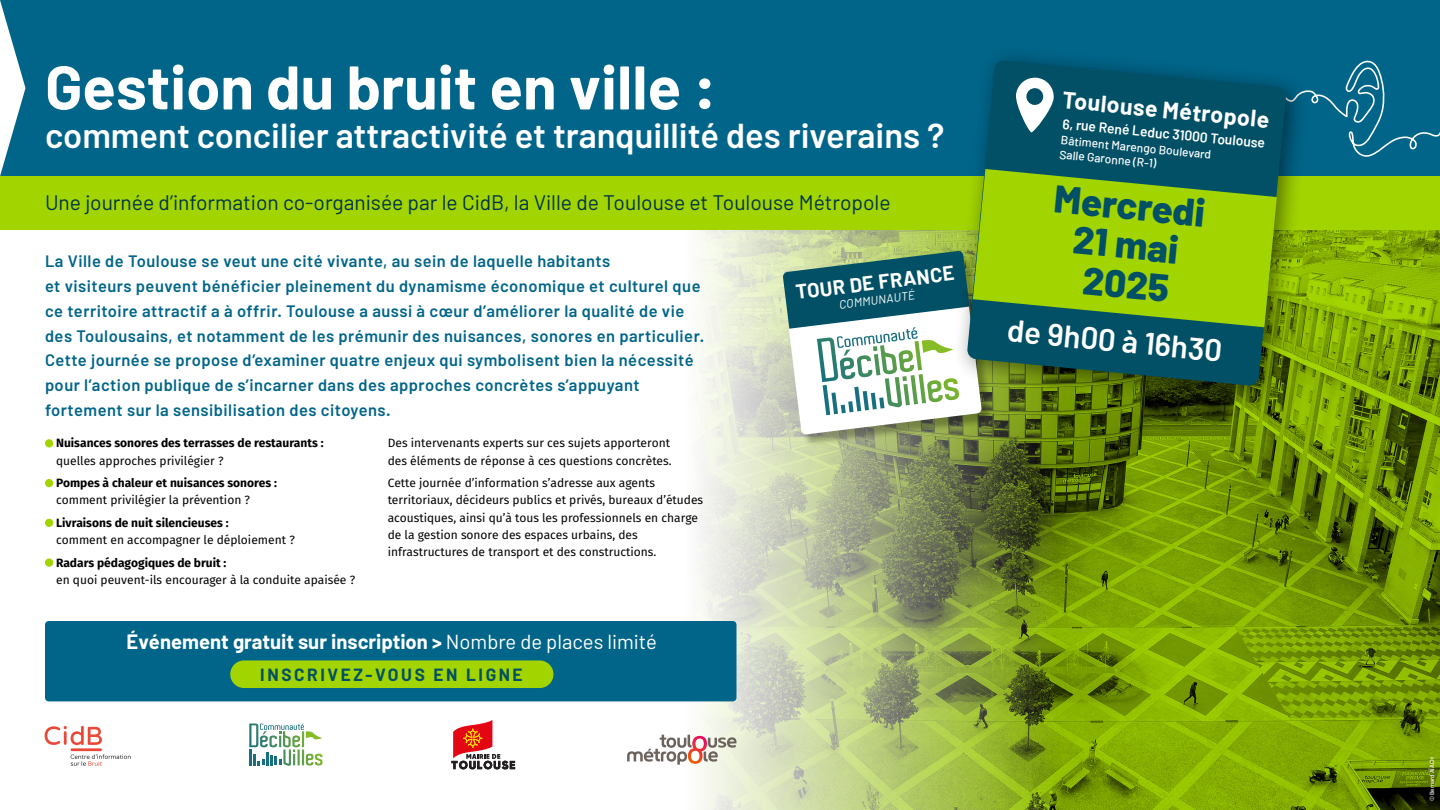
<style>
.page{position:relative;width:1440px;height:810px;background:#fff}
.page>*{position:absolute;margin:0;border:0;box-sizing:border-box;transform-origin:0 0}
.t1{font:700 61.5px "Barlow";color:#fff}
.t2{font:800 38.47px/39.1px "Barlow";color:#015066;text-align:center}
.t3{font:600 34.5px "Barlow";color:#fff}
.t4{font:600 31.05px "Barlow";color:#fff}
.t5{font:700 23.1px "Barlow";color:#fff}
.t6{font:21px "Barlow";color:#00334a}
.t7{font:700 20.25px "Barlow";color:#fff}
.t8{font:700 19.95px "Barlow";color:#fff}
._02_Horaires_emplacements{font:700 17.25px "Barlow";letter-spacing:.15em;color:#015066}
._01_Txt_programme{font:600 16.5px/24.8px "Barlow";letter-spacing:.03em;color:#006589}
.t9{font:600 14.02px "Barlow";color:#fff}
._01_Txt_programme-2{font:12px/17.2px "Fira Sans";color:#000}
._01_Txt_programme-3{font:700 12px/17.2px "Fira Sans";color:#000}
.t10{font:500 12px/14px "Barlow";color:#fff}
.t11{font:italic 12px "Barlow";color:#fff}
.t12{font:500 6px "Barlow";color:#fff}
.s1{font-weight:400}
.s2{font-weight:700}
</style>
<div class="page">
<img style="left:1329px;top:229px;width:111px;height:581px">
<img style="left:401px;top:229px;width:928px;height:581px">
<div style="left:0;top:0;width:1440px;height:176px;background:#006589"></div>
<svg style="left:1311px;top:60px;width:129px;height:97px"></svg>
<div style="left:785px;top:252px;width:209px;height:195px;background:#000;opacity:.3"></div>
<svg style="left:783px;top:251px;width:199px;height:184px"></svg>
<div style="left:45px;top:439px;width:8px;height:8px;background:#a2d400;border-radius:50%"></div>
<div style="left:45px;top:479px;width:8px;height:8px;background:#a2d400;border-radius:50%"></div>
<div style="left:45px;top:519px;width:8px;height:8px;background:#a2d400;border-radius:50%"></div>
<div style="left:45px;top:558px;width:8px;height:9px;background:#a2d400;border-radius:50%"></div>
<div style="left:45px;top:621px;width:691px;height:80px;background:#006589;border-radius:4px"></div>
<div style="left:230px;top:660px;width:324px;height:28px;background:#a2d400;border-radius:14px"></div>
<div style="left:0;top:176px;width:1440px;height:53px;background:#a2d400"></div>
<div style="left:953px;top:46px;width:358px;height:365px;background:#000;opacity:.5"></div>
<svg style="left:967px;top:60px;width:319px;height:326px;background:#0f585d"></svg>
<svg style="left:1015px;top:77px;width:40px;height:56px;background:#87acb6"></svg>
<svg style="left:973px;top:169px;width:304px;height:158px;fill:#a2d400"></svg>
<svg style="left:0;top:0;width:26px;height:176px"></svg>
<svg style="left:249px;top:724px;width:74px;height:42px"></svg>
<svg style="left:45px;top:726px;width:86px;height:40px"></svg>
<svg style="left:627px;top:735px;width:109px;height:30px"></svg>
<svg style="left:451px;top:720px;width:64px;height:49px"></svg>
<p class="t1" style="left:45px;top:49px;width:672px">Gestion du bruit en ville :</p>
<p class="t3" style="left:45px;top:115px;width:901px">comment concilier attractivité et tranquillité des riverains ?</p>
<p class="t6" style="left:45px;top:189px;width:847px">Une journée d’information co-organisée par le CidB, la Ville de Toulouse et Toulouse Métropole</p>
<p class="_01_Txt_programme" style="left:45px;top:249px;width:661px">La Ville de Toulouse se veut une cité vivante, au sein de laquelle habitants<br>et visiteurs peuvent bénéficier pleinement du dynamisme économique et culturel que ce territoire attractif a à offrir. Toulouse a aussi à cœur d’améliorer la qualité de vie des Toulousains, et notamment de les prémunir des nuisances, sonores en particulier.<br>Cette journée se propose d’examiner quatre enjeux qui symbolisent bien la nécessité pour l’action publique de s’incarner dans des approches concrètes s’appuyant fortement sur la sensibilisation des citoyens.</p>
<p class="_01_Txt_programme-3" style="left:56px;top:436px;width:269px">Nuisances sonores des terrasses de restaurants : <span class="s1">quelles approches privilégier ?</span></p>
<p class="_01_Txt_programme-3" style="left:56px;top:475px;width:222px">Pompes à chaleur et nuisances sonores : <span class="s1">comment privilégier la prévention ?</span></p>
<p class="_01_Txt_programme-2" style="left:56px;top:515px;width:240px"><span class="s2">Livraisons de nuit silencieuses :<br></span>comment en accompagner le déploiement ?</p>
<p class="_01_Txt_programme-2" style="left:56px;top:555px;width:301px"><span class="s2">Radars pédagogiques de bruit :<br></span>en quoi peuvent-ils encourager à la conduite apaisée ?</p>
<p class="_01_Txt_programme-2" style="left:388px;top:436px;width:285px">Des intervenants experts sur ces sujets apporteront des éléments de réponse à ces questions concrètes.</p>
<p class="_01_Txt_programme-2" style="left:388px;top:475px;width:317px">Cette journée d’information s’adresse aux agents territoriaux, décideurs publics et privés, bureaux d’études acoustiques, ainsi qu’à tous les professionnels en charge de la gestion sonore des espaces urbains, des infrastructures de transport et des constructions.</p>
<p class="t7" style="left:127px;top:629px;width:532px">Événement gratuit sur inscription &gt; <span class="s1">Nombre de places limité</span></p>
<p class="_02_Horaires_emplacements" style="left:260px;top:664px;width:264px">INSCRIVEZ-VOUS EN LIGNE</p>
<p class="t8" style="left:794px;top:280px;width:161px;rotate:-7deg">TOUR DE FRANCE</p>
<p class="t11" style="left:838px;top:297px;width:78px;rotate:-7deg">COMMUNAUTÉ</p>
<p class="t5" style="left:1064px;top:86px;width:209px;rotate:5deg">Toulouse Métropole</p>
<p class="t9" style="left:1064px;top:114px;width:205px;rotate:6deg">6, rue René Leduc 31000 Toulouse</p>
<p class="t10" style="left:1061px;top:133px;width:152px;rotate:5deg">Bâtiment Marengo Boulevard<br>Salle Garonne (R-1)</p>
<p class="t2" style="left:1056px;top:180px;width:153px;rotate:5deg">Mercredi</p>
<p class="t2" style="left:1075px;top:221px;width:107px;rotate:5deg">21 mai<br>2025</p>
<p class="t4" style="left:1010px;top:310px;width:217px;rotate:6deg">de 9h00 à 16h30</p>
<p class="t12" style="left:1428px;top:801px;width:45px;rotate:-90deg">©Bernard AÏACH</p>
</div>
